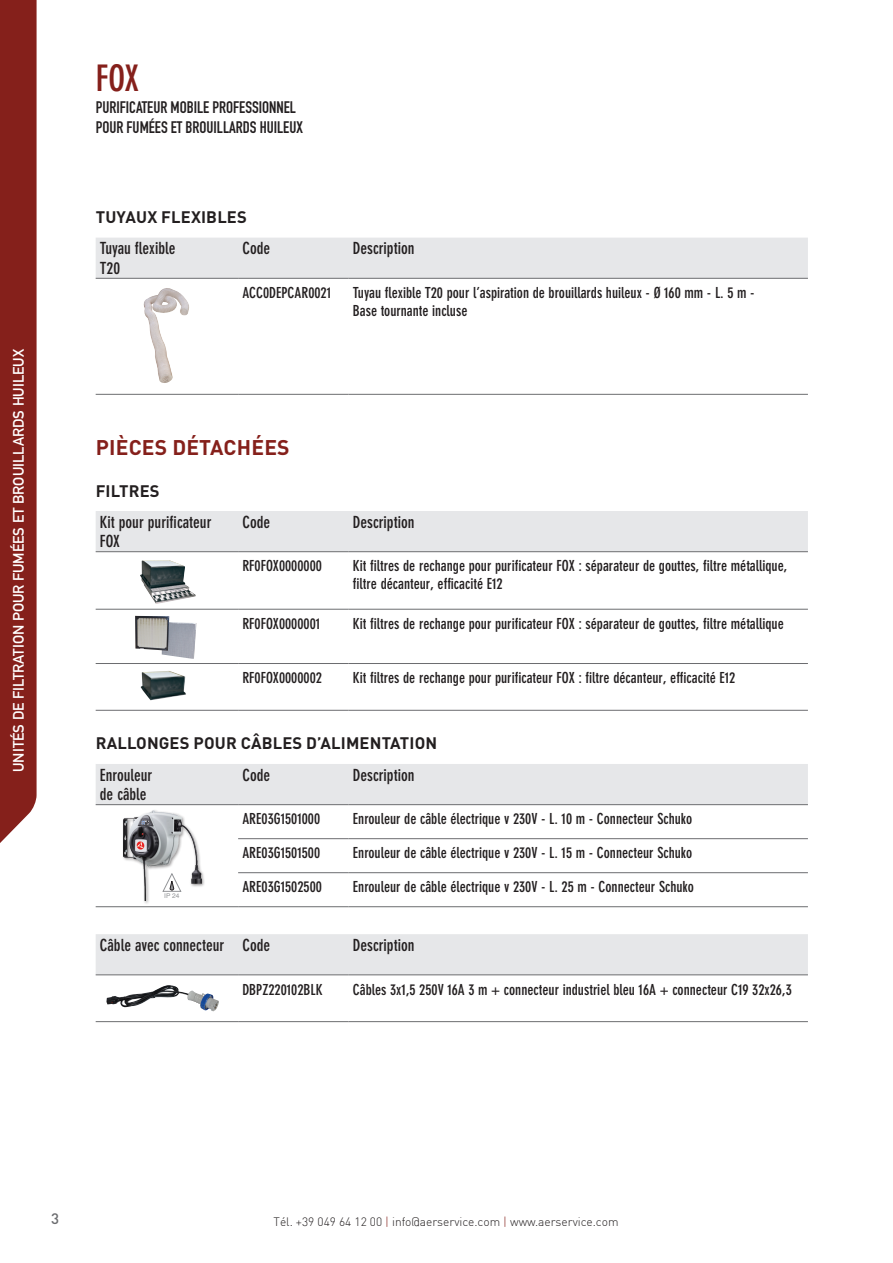
<style>
.page{position:relative;width:893px;height:1263px;background:#fff}
.page>*{position:absolute;margin:0;border:0;box-sizing:border-box;transform-origin:0 0}
.t1{font:700 condensed 36px "DIN Neuzeit Grotesk";color:#85201b}
.t2{font:700 21px "DIN Pro";letter-spacing:.01em;color:#85201b}
.t3{font:700 condensed 16.5px/19.8px "DIN Neuzeit Grotesk";color:#231f20}
.t4{font:16.5px "DIN Engschrift Alternate";color:#231f20}
.Titoletti{font:700 16.5px "DIN Pro";letter-spacing:.01em;color:#231f20}
.t5{font:700 condensed 15px/18px "DIN Neuzeit Grotesk";color:#231f20}
.t6{font:15px "DIN Mittelschrift";color:#fff}
.t7{font:500 15px "DIN Pro";color:#6c6d70}
.t8{font:300 12px "DIN";color:#231f20}
.t9{font:6.6px "Helvetica";color:#939598}
.s1{color:#85201b}
</style>
<div class="page">
<div style="left:0;top:0;width:37px;height:843px;background:#85201b"></div>
<div style="left:96px;top:238px;width:712px;height:40px;background:#e6e7e9"></div>
<hr style="left:96px;top:394px;width:142px;height:1px;background:#6c6d70">
<hr style="left:238px;top:394px;width:111px;height:1px;background:#6c6d70">
<hr style="left:349px;top:394px;width:459px;height:1px;background:#6c6d70">
<hr style="left:96px;top:278px;width:142px;height:1px;background:#6c6d70">
<hr style="left:238px;top:278px;width:111px;height:1px;background:#6c6d70">
<hr style="left:349px;top:278px;width:459px;height:1px;background:#6c6d70">
<img style="left:147px;top:288px;width:20px;height:11px">
<div style="left:96px;top:511px;width:712px;height:40px;background:#e6e7e9"></div>
<hr style="left:238px;top:551px;width:111px;height:1px;background:#6c6d70">
<hr style="left:349px;top:551px;width:459px;height:1px;background:#6c6d70">
<hr style="left:96px;top:551px;width:142px;height:1px;background:#6c6d70">
<hr style="left:96px;top:609px;width:142px;height:1px;background:#6c6d70">
<hr style="left:238px;top:609px;width:111px;height:1px;background:#6c6d70">
<hr style="left:349px;top:609px;width:459px;height:1px;background:#6c6d70">
<hr style="left:96px;top:663px;width:142px;height:1px;background:#6c6d70">
<hr style="left:238px;top:663px;width:111px;height:1px;background:#6c6d70">
<hr style="left:349px;top:663px;width:459px;height:1px;background:#6c6d70">
<hr style="left:96px;top:710px;width:142px;height:1px;background:#6c6d70">
<hr style="left:238px;top:710px;width:111px;height:1px;background:#6c6d70">
<hr style="left:349px;top:710px;width:459px;height:1px;background:#6c6d70">
<img style="left:140px;top:560px;width:56px;height:44px">
<img style="left:162px;top:622px;width:34px;height:37px">
<img style="left:135px;top:616px;width:34px;height:35px">
<img style="left:141px;top:671px;width:45px;height:29px">
<div style="left:96px;top:764px;width:712px;height:40px;background:#e6e7e9"></div>
<hr style="left:238px;top:838px;width:111px;height:1px;background:#6c6d70">
<hr style="left:349px;top:838px;width:459px;height:1px;background:#6c6d70">
<hr style="left:238px;top:872px;width:111px;height:1px;background:#6c6d70">
<hr style="left:349px;top:872px;width:459px;height:1px;background:#6c6d70">
<hr style="left:96px;top:906px;width:142px;height:1px;background:#6c6d70">
<hr style="left:238px;top:906px;width:111px;height:1px;background:#6c6d70">
<hr style="left:349px;top:906px;width:459px;height:1px;background:#6c6d70">
<hr style="left:96px;top:804px;width:142px;height:1px;background:#6c6d70">
<hr style="left:238px;top:804px;width:111px;height:1px;background:#6c6d70">
<hr style="left:349px;top:804px;width:459px;height:1px;background:#6c6d70">
<div style="left:122px;top:809px;width:84px;height:96px;background:#231f20;opacity:.5"></div>
<img style="left:124px;top:810px;width:77px;height:91px">
<div style="left:96px;top:934px;width:712px;height:40px;background:#e6e7e9"></div>
<hr style="left:96px;top:1021px;width:142px;height:1px;background:#6c6d70">
<hr style="left:238px;top:1021px;width:111px;height:1px;background:#6c6d70">
<hr style="left:349px;top:1021px;width:459px;height:1px;background:#6c6d70">
<hr style="left:96px;top:974px;width:142px;height:1px;background:#6c6d70">
<hr style="left:238px;top:974px;width:111px;height:1px;background:#6c6d70">
<hr style="left:349px;top:974px;width:459px;height:1px;background:#6c6d70">
<img style="left:106px;top:987px;width:89px;height:20px">
<p class="t6" style="left:10px;top:772px;width:425px;rotate:-90deg">UNITÉS DE FILTRATION POUR FUMÉES ET BROUILLARDS HUILEUX</p>
<p class="t1" style="left:96px;top:57px;width:45px">FOX</p>
<p class="t4" style="left:96px;top:98px;width:202px">PURIFICATEUR MOBILE PROFESSIONNEL</p>
<p class="t4" style="left:96px;top:118px;width:209px">POUR FUMÉES ET BROUILLARDS HUILEUX</p>
<p class="Titoletti" style="left:96px;top:206px;width:153px">TUYAUX FLEXIBLES</p>
<p class="t3" style="left:100px;top:239px;width:77px">Tuyau flexible</p>
<p class="t3" style="left:100px;top:258px;width:22px">T20</p>
<p class="t3" style="left:242px;top:239px;width:29px">Code</p>
<p class="t3" style="left:353px;top:239px;width:63px">Description</p>
<p class="t5" style="left:242px;top:284px;width:90px">ACC0DEPCAR0021</p>
<p class="t5" style="left:353px;top:284px;width:403px">Tuyau flexible T20 pour l’aspiration de brouillards huileux - Ø 160 mm - L. 5 m -</p>
<p class="t5" style="left:353px;top:302px;width:116px">Base tournante incluse</p>
<p class="t2" style="left:96px;top:433px;width:195px">PIÈCES DÉTACHÉES</p>
<p class="Titoletti" style="left:96px;top:479px;width:65px">FILTRES</p>
<p class="t3" style="left:100px;top:512px;width:113px">Kit pour purificateur<br>FOX</p>
<p class="t3" style="left:242px;top:512px;width:29px">Code</p>
<p class="t3" style="left:353px;top:512px;width:63px">Description</p>
<p class="t5" style="left:242px;top:557px;width:81px">RF0FOX0000000</p>
<p class="t5" style="left:353px;top:557px;width:436px">Kit filtres de rechange pour purificateur FOX : séparateur de gouttes, filtre métallique, filtre décanteur, efficacité E12</p>
<p class="t5" style="left:242px;top:615px;width:79px">RF0FOX0000001</p>
<p class="t5" style="left:353px;top:615px;width:432px">Kit filtres de rechange pour purificateur FOX : séparateur de gouttes, filtre métallique</p>
<p class="t5" style="left:242px;top:669px;width:81px">RF0FOX0000002</p>
<p class="t5" style="left:353px;top:669px;width:384px">Kit filtres de rechange pour purificateur FOX : filtre décanteur, efficacité E12</p>
<p class="Titoletti" style="left:96px;top:732px;width:343px">RALLONGES POUR CÂBLES D’ALIMENTATION</p>
<p class="t3" style="left:100px;top:765px;width:54px">Enrouleur</p>
<p class="t3" style="left:100px;top:785px;width:48px">de câble</p>
<p class="t3" style="left:242px;top:765px;width:29px">Code</p>
<p class="t3" style="left:353px;top:765px;width:63px">Description</p>
<p class="t9" style="left:164px;top:890px;width:17px">IP 24</p>
<p class="t5" style="left:242px;top:810px;width:79px">ARE03G1501000</p>
<p class="t5" style="left:353px;top:810px;width:341px">Enrouleur de câble électrique v 230V - L. 10 m - Connecteur Schuko</p>
<p class="t5" style="left:242px;top:844px;width:79px">ARE03G1501500</p>
<p class="t5" style="left:353px;top:844px;width:341px">Enrouleur de câble électrique v 230V - L. 15 m - Connecteur Schuko</p>
<p class="t5" style="left:242px;top:878px;width:81px">ARE03G1502500</p>
<p class="t5" style="left:353px;top:878px;width:343px">Enrouleur de câble électrique v 230V - L. 25 m - Connecteur Schuko</p>
<p class="t3" style="left:100px;top:935px;width:126px">Câble avec connecteur</p>
<p class="t3" style="left:242px;top:935px;width:29px">Code</p>
<p class="t3" style="left:353px;top:935px;width:63px">Description</p>
<p class="t5" style="left:242px;top:980px;width:82px">DBPZ220102BLK</p>
<p class="t5" style="left:353px;top:980px;width:440px">Câbles 3x1,5 250V 16A 3 m + connecteur industriel bleu 16A + connecteur C19 32x26,3</p>
<p class="t7" style="left:51px;top:1209px;width:9px">3</p>
<p class="t8" style="left:274px;top:1214px;width:346px">Tél. +39 049 64 12 00 <span class="s1">|</span> info@aerservice.com <span class="s1">|</span> www.aerservice.com</p>
</div>
